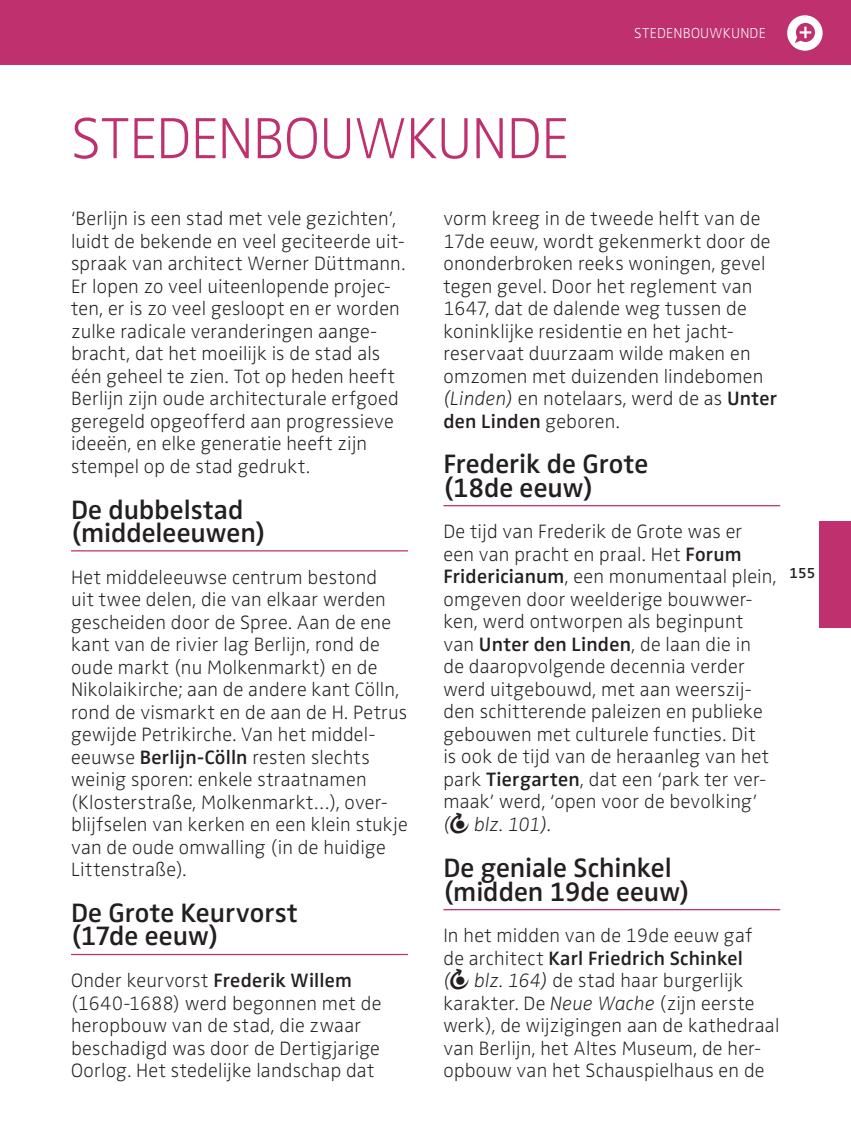
<style>
.page{position:relative;width:851px;height:1134px;background:#fff}
.page>*{position:absolute;margin:0;border:0;box-sizing:border-box;transform-origin:0 0}
.t1{font:60px "Zwo w 1";letter-spacing:-.02em;color:#bf306f}
.t2{font:27.5px/23.2px "Zwo w 5";color:#231f20}
.t3{font:20px/22.5px "Zwo w 1";letter-spacing:.01em;color:#231f20}
.t4{font:20px "Zwo w 5";letter-spacing:.01em;color:#231f20}
.t5{font:20px "Zwo w 1 Italic";letter-spacing:-.02em;color:#231f20}
.t6{font:15px "Zwo w 1";letter-spacing:.015em;color:#fff}
.t7{font:15px "Zwo w 5";color:#231f20}
.s1{font-family:"Zwo w 5"}
.s2{font-family:"Zwo w 1 Italic"}
.s3{font-family:"Zwo w 1"}
.s4{font-family:"Michelin"}
</style>
<div class="page">
<div style="left:0;top:0;width:850px;height:65px;background:#bf306f"></div>
<div style="left:819px;top:522px;width:31px;height:106px;background:#bf306f"></div>
<div style="left:788px;top:16px;width:33px;height:34px;background:#fff;border-radius:50%"></div>
<div style="left:787px;top:15px;width:35px;height:36px;border:2px solid #fff;border-radius:50%"></div>
<svg style="left:795px;top:23px;width:19px;height:20px"></svg>
<hr style="left:71px;top:550px;width:337px;height:1px;background:#bf306f">
<hr style="left:71px;top:954px;width:337px;height:1px;background:#bf306f">
<hr style="left:443px;top:505px;width:337px;height:1px;background:#bf306f">
<hr style="left:443px;top:909px;width:337px;height:1px;background:#bf306f">
<p class="t6" style="left:634px;top:24px;width:133px">STEDENBOUWKUNDE</p>
<h1 class="t1" style="left:71px;top:104px;width:500px">STEDENBOUWKUNDE</h1>
<p class="t3" style="left:71px;top:207px;width:336px">‘Berlijn is een stad met vele gezichten’, luidt de bekende en veel geciteerde uit&shy;spraak van architect Werner Düttmann.<br>Er lopen zo veel uiteenlopende projec&shy;ten, er is zo veel gesloopt en er worden zulke radicale veranderingen aange&shy;bracht, dat het moeilijk is de stad als één geheel te zien. Tot op heden heeft Berlijn zijn oude architecturale erfgoed geregeld opgeofferd aan progressieve ideeën, en elke generatie heeft zijn stempel op de stad gedrukt.</p>
<h2 class="t2" style="left:71px;top:498px;width:196px">De dubbelstad (middeleeuwen)</h2>
<p class="t3" style="left:71px;top:566px;width:338px">Het middeleeuwse centrum bestond<br>uit twee delen, die van elkaar werden gescheiden door de Spree. Aan de ene kant van de rivier lag Berlijn, rond de oude markt (nu Molkenmarkt) en de Nikolaikirche; aan de andere kant Cölln, rond de vismarkt en de aan de H. Petrus gewijde Petrikirche. Van het middel&shy;eeuwse <span class="s1">Berlijn-Cölln</span> resten slechts weinig sporen: enkele straatnamen (Klosterstraße, Molkenmarkt…), over&shy;blijfselen van kerken en een klein stukje van de oude omwalling (in de huidige Littenstraße).</p>
<h2 class="t2" style="left:71px;top:901px;width:228px">De Grote Keurvorst (17de eeuw)</h2>
<p class="t3" style="left:71px;top:969px;width:312px">Onder keurvorst <span class="s1">Frederik Willem </span>(1640-1688) werd begonnen met de heropbouw van de stad, die zwaar beschadigd was door de Dertigjarige Oorlog. Het stedelijke landschap dat</p>
<p class="t3" style="left:443px;top:207px;width:335px">vorm kreeg in de tweede helft van de 17de eeuw, wordt gekenmerkt door de ononderbroken reeks woningen, gevel tegen gevel. Door het reglement van 1647, dat de dalende weg tussen de koninklijke residentie en het jacht&shy;reservaat duurzaam wilde maken en omzomen met duizenden lindebomen <span class="s2">(Linden)</span> en notelaars, werd de as <span class="s1">Unter</span></p>
<p class="t4" style="left:443px;top:409px;width:178px">den Linden <span class="s3">geboren.</span></p>
<h2 class="t2" style="left:443px;top:452px;width:206px">Frederik de Grote (18de eeuw)</h2>
<p class="t3" style="left:443px;top:520px;width:335px">De tijd van Frederik de Grote was er een van pracht en praal. Het <span class="s1">Forum Fridericianum</span>, een monumentaal plein, omgeven door weelderige bouwwer&shy;ken, werd ontworpen als beginpunt van <span class="s1">Unter den Linden</span>, de laan die in<br>de daaropvolgende decennia verder werd uitgebouwd, met aan weerszij&shy;den schitterende paleizen en publieke gebouwen met culturele functies. Dit<br>is ook de tijd van de heraanleg van het park <span class="s1">Tiergarten</span>, dat een ‘park ter ver&shy;maak’ werd, ‘open voor de bevolking’</p>
<p class="t5" style="left:443px;top:813px;width:109px">(<span class="s4">T</span> blz. 101)<span class="s3">.</span></p>
<h2 class="t2" style="left:443px;top:856px;width:248px">De geniale Schinkel (midden 19de eeuw)</h2>
<p class="t3" style="left:443px;top:924px;width:310px">In het midden van de 19de eeuw gaf</p>
<p class="t4" style="left:443px;top:946px;width:301px"><span class="s3">de architect</span> Karl Friedrich Schinkel</p>
<p class="t3" style="left:443px;top:969px;width:337px"><span class="s2">(</span><span class="s4">T</span> <span class="s2">blz. 164)</span> de stad haar burgerlijk karakter. De <span class="s2">Neue Wache</span> (zijn eerste werk), de wijzigingen aan de kathedraal van Berlijn, het Altes Museum, de her&shy;opbouw van het Schauspielhaus en de</p>
<p class="t7" style="left:789px;top:564px;width:27px">155</p>
</div>
